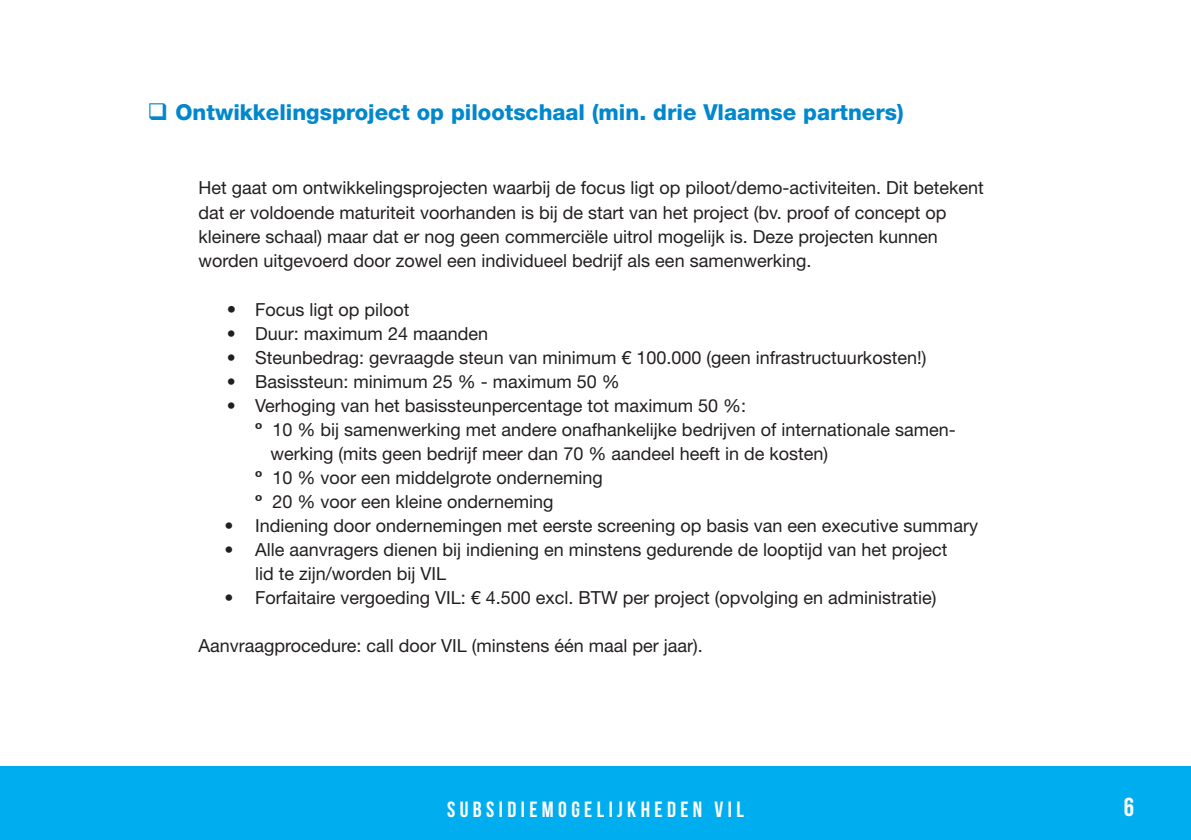
<style>
.page{position:relative;width:1191px;height:840px;background:#fff}
.page>*{position:absolute;margin:0;border:0;box-sizing:border-box;transform-origin:0 0}
.t1{font:26px "Bebas Neue";color:#fff}
.t2{font:800 22px "Helvetica Neue LT Std";color:#0087cd}
.t3{font:22px "Bebas Neue";letter-spacing:.2em;color:#fff}
.t4{font:18px/24px "Helvetica Neue LT Std";color:#231f20}
.s1{font-size:18.8px}
.s2{font-family:"Helvetica Rounded";font-weight:700}
</style>
<div class="page">
<div style="left:0;top:766px;width:1191px;height:73px;background:#00aeef"></div>
<p class="t2" style="left:147px;top:99px;width:757px">❑ Ontwikkelingsproject op pilootschaal (min. drie Vlaamse partners)</p>
<p class="t4" style="left:198px;top:176px;width:787px">Het gaat om ontwikkelingsprojecten waarbij de focus ligt op piloot/demo-activiteiten. Dit betekent dat er voldoende maturiteit voorhanden is bij de start van het project (bv. proof of concept op kleinere schaal) maar dat er nog geen commerciële uitrol mogelijk is. Deze projecten kunnen worden uitgevoerd door zowel een individueel bedrijf als een samenwerking.</p>
<p class="t4" style="left:227px;top:297px;width:184px"><span class="s1">•</span> Focus ligt op piloot</p>
<p class="t4" style="left:227px;top:321px;width:263px">• Duur: maximum 24 maanden</p>
<p class="t4" style="left:227px;top:345px;width:701px">• Steunbedrag: gevraagde steun van minimum € 100.000 (geen infrastructuurkosten!)</p>
<p class="t4" style="left:227px;top:369px;width:394px">• Basissteun: minimum 25 % - maximum 50 %</p>
<p class="t4" style="left:227px;top:393px;width:521px">• Verhoging van het basissteunpercentage tot maximum 50 %:</p>
<p class="t4" style="left:255px;top:417px;width:702px"><span class="s2">º</span> 10 % bij samenwerking met andere onafhankelijke bedrijven of internationale samen-</p>
<p class="t4" style="left:270px;top:441px;width:559px">werking (mits geen bedrijf meer dan 70 % aandeel heeft in de kosten)</p>
<p class="t4" style="left:255px;top:465px;width:349px"><span class="s2">º</span> 10 % voor een middelgrote onderneming</p>
<p class="t4" style="left:255px;top:489px;width:300px"><span class="s2">º</span> 20 % voor een kleine onderneming</p>
<p class="t4" style="left:225px;top:513px;width:755px">• Indiening door ondernemingen met eerste screening op basis van een executive summary</p>
<p class="t4" style="left:255px;top:537px;width:694px;text-indent:-31px">• Alle aanvragers dienen bij indiening en minstens gedurende de looptijd van het project lid te zijn/worden bij VIL</p>
<p class="t4" style="left:224px;top:585px;width:713px">• Forfaitaire vergoeding VIL: € 4.500 excl. BTW per project (opvolging en administratie)</p>
<p class="t4" style="left:198px;top:633px;width:506px">Aanvraagprocedure: call door VIL (minstens één maal per jaar).</p>
<p class="t3" style="left:447px;top:796px;width:298px">SUBSIDIEMOGELIJKHEDEN VIL</p>
<h1 class="t1" style="left:1124px;top:792px;width:12px">6</h1>
</div>
